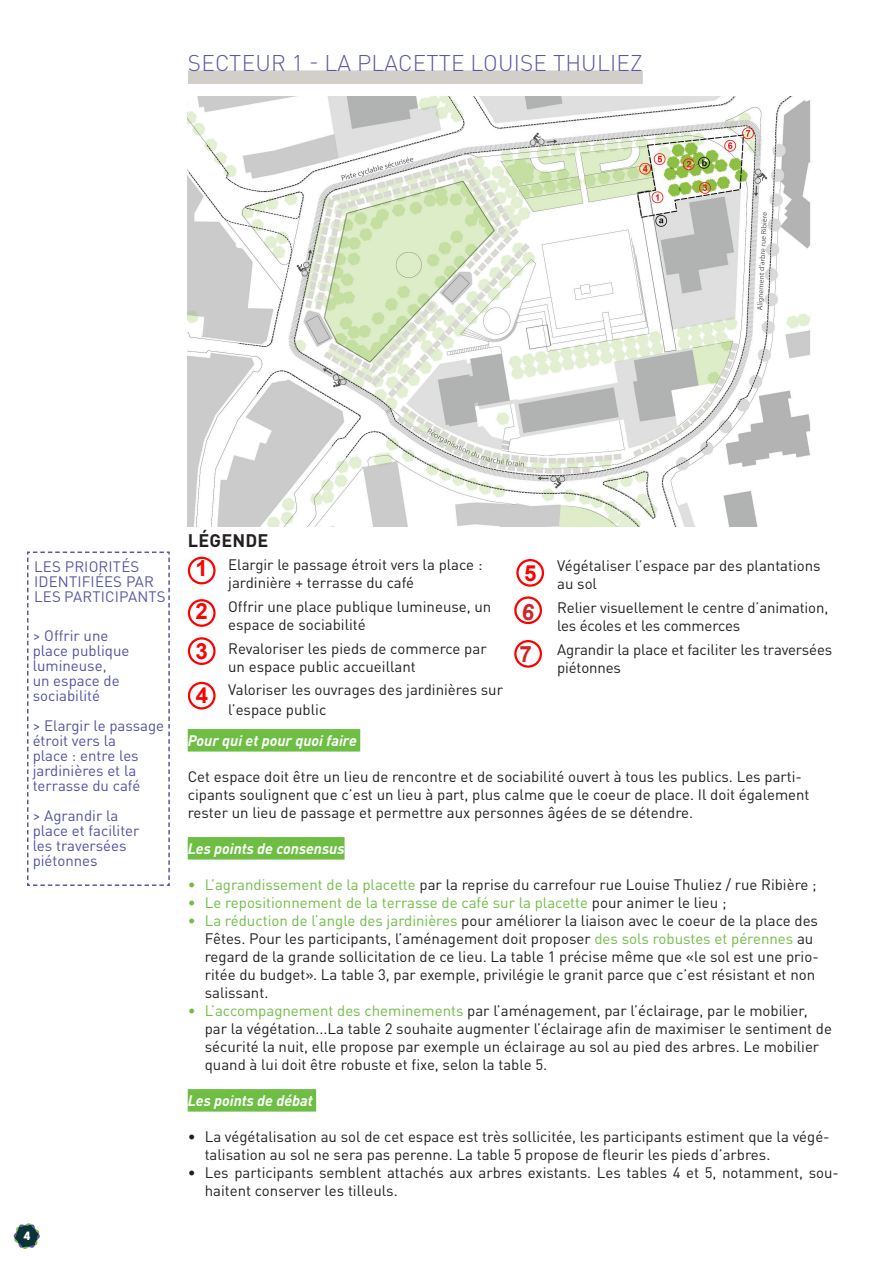
<style>
.page{position:relative;width:893px;height:1263px;background:#fff}
.page>*{position:absolute;margin:0;border:0;box-sizing:border-box;transform-origin:0 0}
.sous_titre1{font:300 22.5px "DIN Pro";letter-spacing:.01em;color:#5a58a6}
.t1{font:700 22.5px "Arial";color:#d1232a}
.t2{font:700 22.2px "Arial";color:#f00}
.t3{font:700 18px "DINOT";letter-spacing:.01em;color:#231f20}
.texte{font:15px/18px "DINOT";color:#231f20}
.textes{font:15px/18px "DIN Pro";color:#231f20}
.textes-2{font:15px/15px "DINOT";color:#5252a2}
.t4{font:15px "DINOT";color:#6ebe44}
.sous_titre2{font:italic 700 15px "DINOT";color:#fff}
.textes-3{font:15px/15px "DIN Pro";letter-spacing:.01em;color:#5a58a6}
.t5{font:12px "Intro";color:#fff}
.s1{color:#6ebe44}
.s2{color:#231f20}
</style>
<div class="page">
<svg style="left:14px;top:1223px;width:26px;height:26px"></svg>
<div style="left:188px;top:70px;width:455px;height:14px;background:#d2ceca"></div>
<div style="left:188px;top:729px;width:172px;height:22px;background:#6ebe44"></div>
<div style="left:188px;top:837px;width:157px;height:22px;background:#6ebe44"></div>
<div style="left:188px;top:1089px;width:128px;height:22px;background:#6ebe44"></div>
<img style="left:188px;top:96px;width:623px;height:431px">
<div style="left:188px;top:557px;width:28px;height:27px;border:2px solid #f00;border-radius:50%"></div>
<div style="left:188px;top:637px;width:28px;height:28px;border:2px solid #f00;border-radius:50%"></div>
<div style="left:188px;top:599px;width:28px;height:28px;border:2px solid #f00;border-radius:50%"></div>
<div style="left:514px;top:640px;width:28px;height:28px;border:2px solid #f00;border-radius:50%"></div>
<div style="left:516px;top:559px;width:28px;height:28px;border:2px solid #f00;border-radius:50%"></div>
<div style="left:188px;top:682px;width:28px;height:27px;border:2px solid #f00;border-radius:50%"></div>
<svg style="left:27px;top:551px;width:143px;height:335px"></svg>
<svg style="left:515px;top:597px;width:27px;height:27px"></svg>
<p class="sous_titre1" style="left:188px;top:48px;width:456px">SECTEUR 1 - LA PLACETTE LOUISE THULIEZ</p>
<p class="textes-3" style="left:34px;top:558px;width:133px">LES PRIORITÉS<br>IDENTIFIÉES PAR<br>LES PARTICIPANTS</p>
<p class="textes-2" style="left:33px;top:628px;width:98px">&gt; Offrir une place publique lumineuse,<br>un espace de sociabilité</p>
<p class="textes-2" style="left:33px;top:718px;width:133px">&gt; Elargir le passage étroit vers la<br>place : entre les jardinières et la terrasse du café</p>
<p class="textes-2" style="left:33px;top:808px;width:108px">&gt; Agrandir la place et faciliter les traversées piétonnes</p>
<p class="t5" style="left:24px;top:1229px;width:8px">4</p>
<p class="t3" style="left:188px;top:529px;width:82px">LÉGENDE</p>
<h2 class="t2" style="left:196px;top:553px;width:14px">1</h2>
<h2 class="t2" style="left:196px;top:597px;width:14px">2</h2>
<h2 class="t2" style="left:196px;top:637px;width:14px">3</h2>
<h2 class="t2" style="left:196px;top:681px;width:14px">4</h2>
<p class="textes" style="left:228px;top:555px;width:256px">Elargir le passage étroit vers la place : jardinière + terrasse du café</p>
<p class="textes" style="left:228px;top:597px;width:265px">Offrir une place publique lumineuse, un espace de sociabilité</p>
<p class="textes" style="left:228px;top:638px;width:260px">Revaloriser les pieds de commerce par un espace public accueillant</p>
<p class="textes" style="left:228px;top:679px;width:276px;line-height:19.8px">Valoriser les ouvrages des jardinières sur l’espace public</p>
<h2 class="t2" style="left:524px;top:558px;width:14px">5</h2>
<p class="textes" style="left:557px;top:556px;width:265px">Végétaliser l’espace par des plantations au sol</p>
<p class="textes" style="left:557px;top:598px;width:273px">Relier visuellement le centre d’animation, les écoles et les commerces</p>
<p class="textes" style="left:557px;top:639px;width:277px">Agrandir la place et faciliter les traversées piétonnes</p>
<p class="t1" style="left:519px;top:639px;width:14px">7</p>
<p class="sous_titre2" style="left:188px;top:731px;width:171px">Pour qui et pour quoi faire</p>
<p class="texte" style="left:188px;top:768px;width:623px">Cet espace doit être un lieu de rencontre et de sociabilité ouvert à tous les publics. Les parti&shy;cipants soulignent que c’est un lieu à part, plus calme que le coeur de place. Il doit également rester un lieu de passage et permettre aux personnes âgées de se détendre.</p>
<p class="sous_titre2" style="left:188px;top:839px;width:158px">Les points de consensus</p>
<p class="texte" style="left:188px;top:876px;width:630px"><span class="s1">• L’agrandissement de la placette</span> par la reprise du carrefour rue Louise Thuliez / rue Ribière ;</p>
<p class="t4" style="left:188px;top:893px;width:540px">• Le repositionnement de la terrasse de café sur la placette <span class="s2">pour animer le lieu ;</span></p>
<p class="texte" style="left:205px;top:912px;width:615px;text-indent:-17px"><span class="s1">• La réduction de l’angle des jardinières</span> pour améliorer la liaison avec le coeur de la place des Fêtes. Pour les participants, l’aménagement doit proposer <span class="s1">des sols robustes et pérennes</span> au regard de la grande sollicitation de ce lieu. La table 1 précise même que «le sol est une prio&shy;ritée du budget». La table 3, par exemple, privilégie le granit parce que c’est résistant et non salissant.</p>
<p class="texte" style="left:205px;top:1002px;width:629px;text-indent:-17px"><span class="s1">• L’accompagnement des cheminements</span> par l’aménagement, par l’éclairage, par le mobilier, par la végétation...La table 2 souhaite augmenter l’éclairage afin de maximiser le sentiment de sécurité la nuit, elle propose par exemple un éclairage au sol au pied des arbres. Le mobilier quand à lui doit être robuste et fixe, selon la table 5.</p>
<p class="sous_titre2" style="left:188px;top:1091px;width:127px">Les points de débat</p>
<p class="texte" style="left:205px;top:1128px;width:626px;text-indent:-17px">• La végétalisation au sol de cet espace est très sollicitée, les participants estiment que la végé&shy;talisation au sol ne sera pas perenne. La table 5 propose de fleurir les pieds d’arbres.</p>
<p class="texte" style="left:205px;top:1164px;width:636px;text-indent:-17px">• Les participants semblent attachés aux arbres existants. Les tables 4 et 5, notamment, sou&shy;haitent conserver les tilleuls.</p>
</div>
